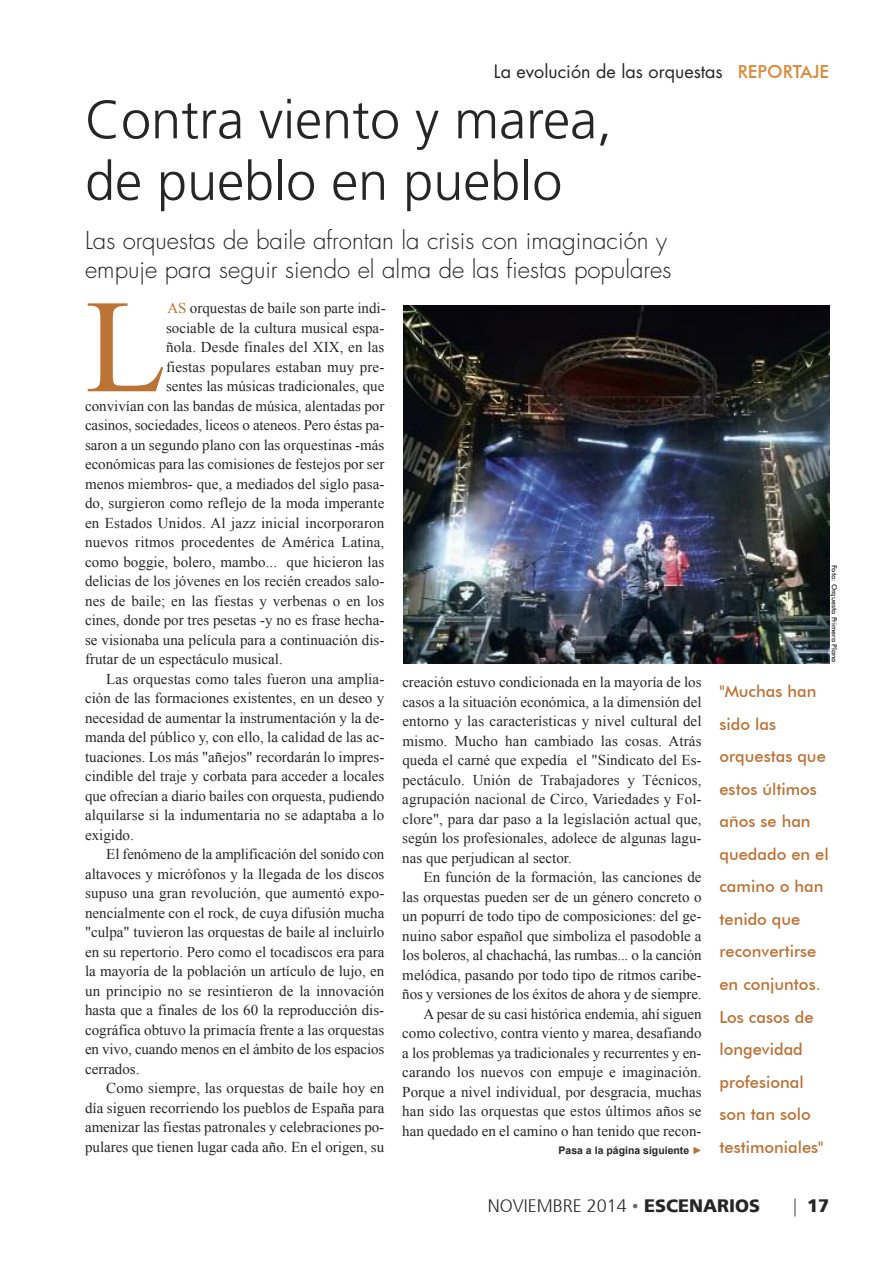
<style>
.page{position:relative;width:893px;height:1263px;background:#fff}
.page>*{position:absolute;margin:0;border:0;box-sizing:border-box;transform-origin:0 0}
.t1{font:132.75px "Times New Roman";color:#bc7336}
.t2{font:300 54px/61.5px "Frutiger 45";color:#272627}
.t3{font:300 24px/28.5px "Futura Std";color:#272627}
.t4{font:18px "Futura Std";color:#272627}
.t5{font:300 18px "Frutiger 45";color:#272627}
.t6{font:900 18px "Frutiger 75";color:#272627}
.t7{font:500 16.5px/32.5px "Futura BT";color:#bc7336}
.t8{font:15px/19.5px "Times New Roman";color:#272627;text-align:justify}
.t9{font:700 10.5px "Arial";letter-spacing:-.005em;color:#272627}
.t10{font:500 7.2px "Futura BT";color:#272627}
.s1{font-family:"Futura BT";font-weight:500;color:#d88c3b}
.s2{color:#bc7336}
.s3{font-weight:400;color:#bc7336}
.s4{font-family:"Times New Roman";font-weight:400;color:#686768}
.s5{font-family:"Frutiger 75";font-weight:900}
.s6{font-family:"Frutiger 45";font-weight:300;color:#686768}
</style>
<div class="page">
<img style="left:404px;top:306px;width:425px;height:357px">
<p class="t4" style="left:494px;top:60px;width:337px">La evolución de las orquestas <span class="s1">REPORTAJE</span></p>
<h2 class="t2" style="left:85px;top:93px;width:529px">Contra viento y marea, de pueblo en pueblo</h2>
<h3 class="t3" style="left:85px;top:227px;width:588px">Las orquestas de baile afrontan la crisis con imaginación y empuje para seguir siendo el alma de las fiestas populares</h3>
<h1 class="t1" style="left:85px;top:273px;width:83px">L</h1>
<p class="t8" style="left:167px;top:298px;width:220px"><span class="s2">AS</span> orquestas de baile son parte indi-</p>
<p class="t8" style="left:166px;top:318px;width:220px">sociable de la cultura musical espa-</p>
<p class="t8" style="left:166px;top:337px;width:220px">ñola. Desde finales del XIX, en las</p>
<p class="t8" style="left:166px;top:357px;width:220px">fiestas populares estaban muy pre-</p>
<p class="t8" style="left:166px;top:376px;width:220px">sentes las músicas tradicionales, que</p>
<p class="t8" style="left:85px;top:396px;width:301px">convivían con las bandas de música, alentadas por</p>
<p class="t8" style="left:85px;top:415px;width:301px">casinos, sociedades, liceos o ateneos. Pero éstas pa-</p>
<p class="t8" style="left:85px;top:435px;width:301px">saron a un segundo plano con las orquestinas -más</p>
<p class="t8" style="left:85px;top:454px;width:301px">económicas para las comisiones de festejos por ser</p>
<p class="t8" style="left:85px;top:474px;width:301px">menos miembros- que, a mediados del siglo pasa-</p>
<p class="t8" style="left:85px;top:493px;width:301px">do, surgieron como reflejo de la moda imperante</p>
<p class="t8" style="left:85px;top:513px;width:301px">en Estados Unidos. Al jazz inicial incorporaron</p>
<p class="t8" style="left:85px;top:532px;width:301px">nuevos ritmos procedentes de América Latina,</p>
<p class="t8" style="left:85px;top:552px;width:301px">como boggie, bolero, mambo... que hicieron las</p>
<p class="t8" style="left:85px;top:571px;width:301px">delicias de los jóvenes en los recién creados salo-</p>
<p class="t8" style="left:85px;top:591px;width:301px">nes de baile; en las fiestas y verbenas o en los</p>
<p class="t8" style="left:85px;top:610px;width:301px">cines, donde por tres pesetas -y no es frase hecha-</p>
<p class="t8" style="left:85px;top:630px;width:301px">se visionaba una película para a continuación dis-</p>
<p class="t8" style="left:85px;top:649px;width:199px">frutar de un espectáculo musical.</p>
<p class="t8" style="left:106px;top:669px;width:280px">Las orquestas como tales fueron una amplia-</p>
<p class="t8" style="left:85px;top:688px;width:301px">ción de las formaciones existentes, en un deseo y</p>
<p class="t8" style="left:85px;top:708px;width:301px">necesidad de aumentar la instrumentación y la de-</p>
<p class="t8" style="left:85px;top:727px;width:301px">manda del público y, con ello, la calidad de las ac-</p>
<p class="t8" style="left:85px;top:747px;width:301px">tuaciones. Los más "añejos" recordarán lo impres-</p>
<p class="t8" style="left:85px;top:766px;width:301px">cindible del traje y corbata para acceder a locales</p>
<p class="t8" style="left:85px;top:786px;width:301px">que ofrecían a diario bailes con orquesta, pudiendo</p>
<p class="t8" style="left:85px;top:805px;width:301px">alquilarse si la indumentaria no se adaptaba a lo</p>
<p class="t8" style="left:85px;top:825px;width:50px">exigido.</p>
<p class="t8" style="left:106px;top:844px;width:280px">El fenómeno de la amplificación del sonido con</p>
<p class="t8" style="left:85px;top:864px;width:301px">altavoces y micrófonos y la llegada de los discos</p>
<p class="t8" style="left:85px;top:883px;width:301px">supuso una gran revolución, que aumentó expo-</p>
<p class="t8" style="left:85px;top:903px;width:301px">nencialmente con el rock, de cuya difusión mucha</p>
<p class="t8" style="left:85px;top:922px;width:301px">"culpa" tuvieron las orquestas de baile al incluirlo</p>
<p class="t8" style="left:85px;top:942px;width:301px">en su repertorio. Pero como el tocadiscos era para</p>
<p class="t8" style="left:85px;top:961px;width:301px">la mayoría de la población un artículo de lujo, en</p>
<p class="t8" style="left:85px;top:981px;width:301px">un principio no se resintieron de la innovación</p>
<p class="t8" style="left:85px;top:1000px;width:301px">hasta que a finales de los 60 la reproducción dis-</p>
<p class="t8" style="left:85px;top:1020px;width:301px">cográfica obtuvo la primacía frente a las orquestas</p>
<p class="t8" style="left:85px;top:1039px;width:301px">en vivo, cuando menos en el ámbito de los espacios</p>
<p class="t8" style="left:85px;top:1059px;width:56px">cerrados.</p>
<p class="t8" style="left:106px;top:1078px;width:280px">Como siempre, las orquestas de baile hoy en</p>
<p class="t8" style="left:85px;top:1098px;width:301px">día siguen recorriendo los pueblos de España para</p>
<p class="t8" style="left:85px;top:1117px;width:301px">amenizar las fiestas patronales y celebraciones po-</p>
<p class="t8" style="left:85px;top:1137px;width:301px">pulares que tienen lugar cada año. En el origen, su</p>
<p class="t8" style="left:402px;top:672px;width:301px">creación estuvo condicionada en la mayoría de los casos a la situación económica, a la dimensión del entorno y las características y nivel cultural del mismo. Mucho han cambiado las cosas. Atrás queda el carné que expedía el "Sindicato del Es&shy;pectáculo. Unión de Trabajadores y Técnicos, agrupación nacional de Circo, Variedades y Fol&shy;clore", para dar paso a la legislación actual que, según los profesionales, adolece de algunas lagu&shy;nas que perjudican al sector.</p>
<p class="t8" style="left:402px;top:867px;width:301px;text-align:right">En función de la formación, las canciones de<br>las orquestas pueden ser de un género concreto o un popurrí de todo tipo de composiciones: del ge&shy;nuino sabor español que simboliza el pasodoble a los boleros, al chachachá, las rumbas... o la canción melódica, pasando por todo tipo de ritmos caribe&shy;ños y versiones de los éxitos de ahora y de siempre.<br>A pesar de su casi histórica endemia, ahí siguen como colectivo, contra viento y marea, desafiando a los problemas ya tradicionales y recurrentes y en&shy;carando los nuevos con empuje e imaginación.<br>Porque a nivel individual, por desgracia, muchas han sido las orquestas que estos últimos años se han quedado en el camino o han tenido que recon-</p>
<p class="t9" style="left:558px;top:1144px;width:146px">Pasa a la página siguiente <span class="s3">►</span></p>
<p class="t10" style="left:839px;top:565px;width:99px;rotate:90deg">Foto: Orquesta Primera Plana</p>
<p class="t7" style="left:719px;top:675px;width:111px">"Muchas han sido las orquestas que estos últimos años se han quedado en el camino o han tenido que reconvertirse en conjuntos.<br>Los casos de longevidad profesional son tan solo testimoniales"</p>
<p class="t5" style="left:488px;top:1199px;width:274px">NOVIEMBRE 2014 <span class="s4">•</span> <span class="s5">ESCENARIOS</span></p>
<p class="t6" style="left:793px;top:1199px;width:38px"><span class="s6">|</span> 17</p>
</div>
